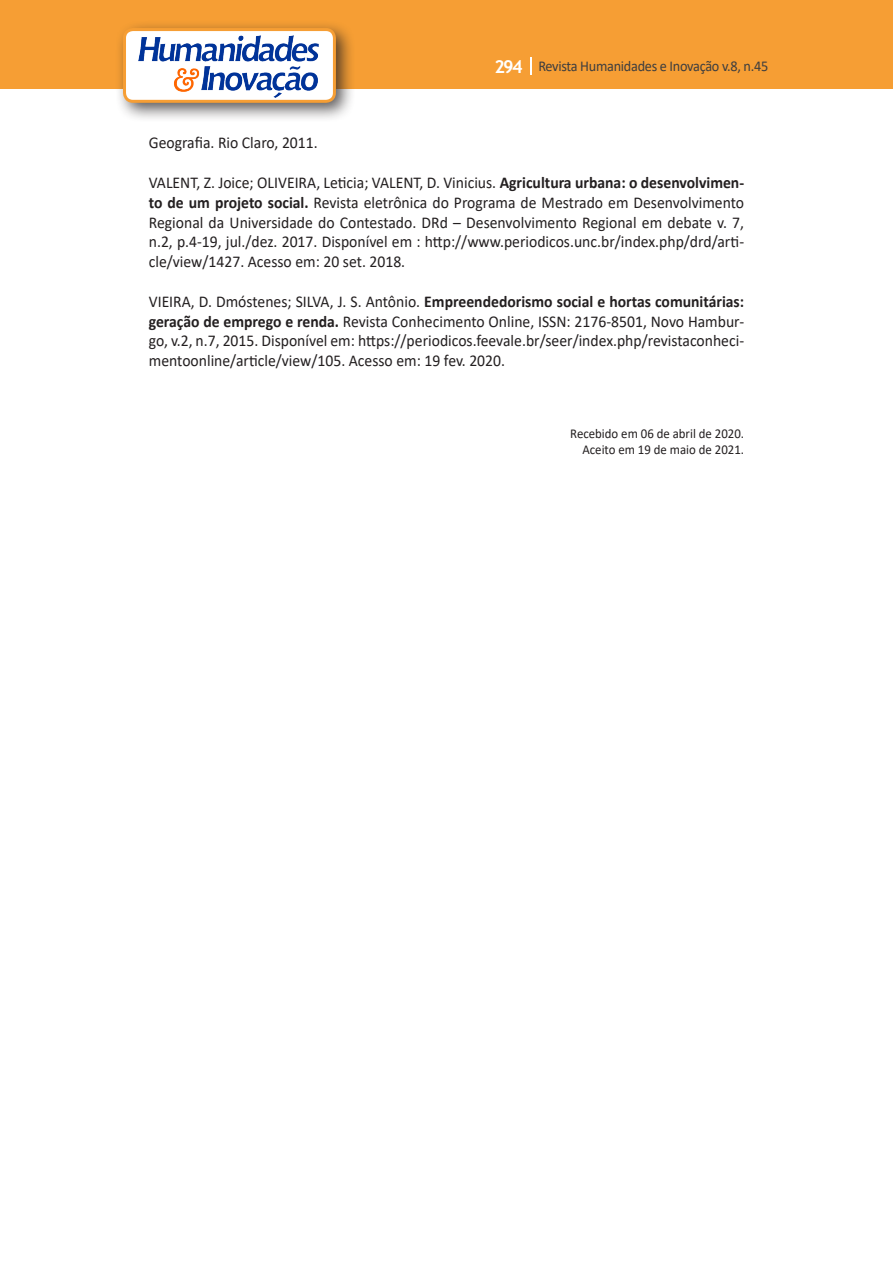
<style>
.page{position:relative;width:893px;height:1263px;background:#fff}
.page>*{position:absolute;margin:0;border:0;box-sizing:border-box;transform-origin:0 0}
.Texto{font:16.5px/19.8px "Calibri";color:#231f20;text-align:justify;scale:.95 1}
.t1{font:15px "Calibri";letter-spacing:-.02em;color:#3e3e3f;scale:.95 1}
.Texto-2{font:13.5px "Calibri";color:#231f20;scale:.95 1}
.s1{font-family:"Trebuchet MS";font-weight:700;font-size:18px;color:#fff}
.s2{font-weight:700}
</style>
<div class="page">
<div style="left:0;top:0;width:893px;height:88px;background:#f69e34"></div>
<svg style="left:530px;top:57px;width:2px;height:18px"></svg>
<div style="left:115px;top:20px;width:241px;height:103px;background:#231f20;opacity:.75"></div>
<div style="left:125px;top:30px;width:209px;height:71px;background:#fff;border-radius:9px"></div>
<img style="left:138px;top:35px;width:181px;height:62px">
<div style="left:123px;top:28px;width:213px;height:75px;border:3px solid #f69e34;border-radius:9px"></div>
<p class="t1" style="left:495px;top:56px;width:290px"><span class="s1">294</span> Revista Humanidades e Inovação v.8, n.45</p>
<p class="Texto" style="left:149px;top:133px;width:179px">Geografia. Rio Claro, 2011.</p>
<p class="Texto" style="left:149px;top:172px;width:628px">VALENT, Z. Joice; OLIVEIRA, Leticia; VALENT, D. Vinicius. <span class="s2">Agricultura urbana: o desenvolvimen&shy;to de um projeto social.</span> Revista eletrônica do Programa de Mestrado em Desenvolvimento Regional da Universidade do Contestado. DRd – Desenvolvimento Regional em debate v. 7, n.2, p.4-19, jul./dez. 2017. Disponível em : http://www.periodicos.unc.br/index.php/drd/arti&shy;cle/view/1427. Acesso em: 20 set. 2018.</p>
<p class="Texto" style="left:149px;top:291px;width:628px">VIEIRA, D. Dmóstenes; SILVA, J. S. Antônio. <span class="s2">Empreendedorismo social e hortas comunitárias: geração de emprego e renda.</span> Revista Conhecimento Online, ISSN: 2176-8501, Novo Hambur&shy;go, v.2, n.7, 2015. Disponível em: https://periodicos.feevale.br/seer/index.php/revistaconheci&shy;mentoonline/article/view/105. Acesso em: 19 fev. 2020.</p>
<p class="Texto-2" style="left:570px;top:424px;width:184px">Recebido em 06 de abril de 2020.</p>
<p class="Texto-2" style="left:582px;top:441px;width:172px">Aceito em 19 de maio de 2021.</p>
</div>
